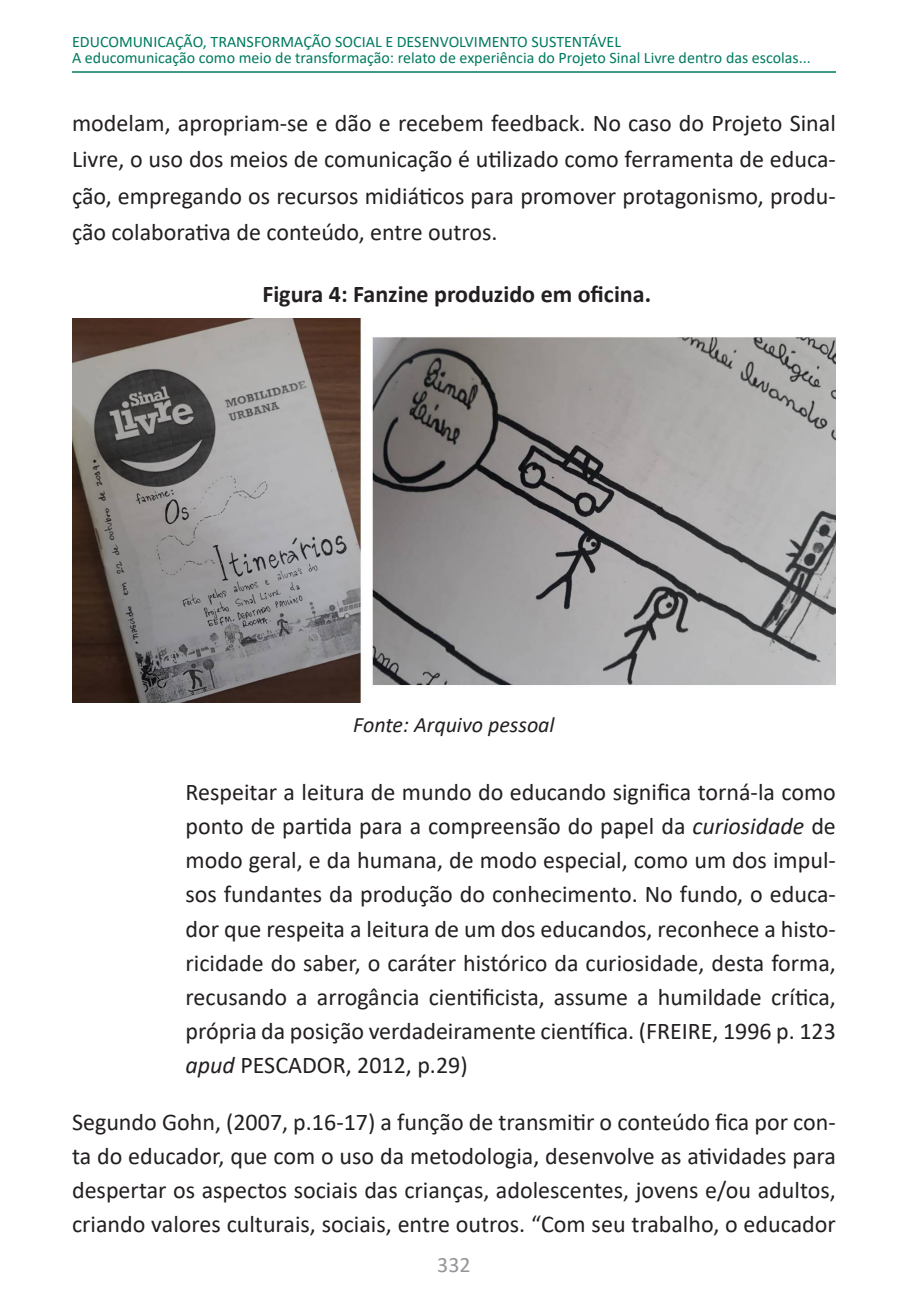
<style>
.page{position:relative;width:908px;height:1304px;background:#fff}
.page>*{position:absolute;margin:0;border:0;box-sizing:border-box;transform-origin:0 0}
.recuado{font:24px/34px "Calibri";color:#231f20;text-align:justify}
.t1{font:700 24px "Calibri";color:#231f20}
.legenda_de_figura{font:italic 22px "Calibri";color:#231f20}
.t2{font:22px "Calibri";color:#939598}
.t3{font:16px/16px "Calibri";color:#007a60}
.s1{font-style:italic}
</style>
<div class="page">
<hr style="left:72px;top:71px;width:763px;height:2px;background:#007a60">
<img style="left:72px;top:318px;width:763px;height:385px">
<p class="t3" style="left:72px;top:33px;width:740px">EDUCOMUNICAÇÃO, TRANSFORMAÇÃO SOCIAL E DESENVOLVIMENTO SUSTENTÁVEL<br>A educomunicação como meio de transformação: relato de experiência do Projeto Sinal Livre dentro das escolas...</p>
<p class="recuado" style="left:72px;top:105px;width:765px;line-height:36px">modelam, apropriam-se e dão e recebem feedback. No caso do Projeto Sinal Livre, o uso dos meios de comunicação é utilizado como ferramenta de educa&shy;ção, empregando os recursos midiáticos para promover protagonismo, produ&shy;ção colaborativa de conteúdo, entre outros.</p>
<p class="t1" style="left:262px;top:277px;width:390px">Figura 4: Fanzine produzido em oficina.</p>
<p class="legenda_de_figura" style="left:353px;top:709px;width:203px">Fonte: Arquivo pessoal</p>
<p class="recuado" style="left:185px;top:775px;width:651px">Respeitar a leitura de mundo do educando significa torná-la como ponto de partida para a compreensão do papel da <span class="s1">curiosidade</span> de modo geral, e da humana, de modo especial, como um dos impul&shy;sos fundantes da produção do conhecimento. No fundo, o educa&shy;dor que respeita a leitura de um dos educandos, reconhece a histo&shy;ricidade do saber, o caráter histórico da curiosidade, desta forma, recusando a arrogância cientificista, assume a humildade crítica, própria da posição verdadeiramente científica. (FREIRE, 1996 p. 123 <span class="s1">apud</span> PESCADOR, 2012, p.29)</p>
<p class="recuado" style="left:72px;top:1104px;width:765px">Segundo Gohn, (2007, p.16-17) a função de transmitir o conteúdo fica por con&shy;ta do educador, que com o uso da metodologia, desenvolve as atividades para despertar os aspectos sociais das crianças, adolescentes, jovens e/ou adultos, criando valores culturais, sociais, entre outros. “Com seu trabalho, o educador</p>
<p class="t2" style="left:437px;top:1249px;width:35px">332</p>
</div>
